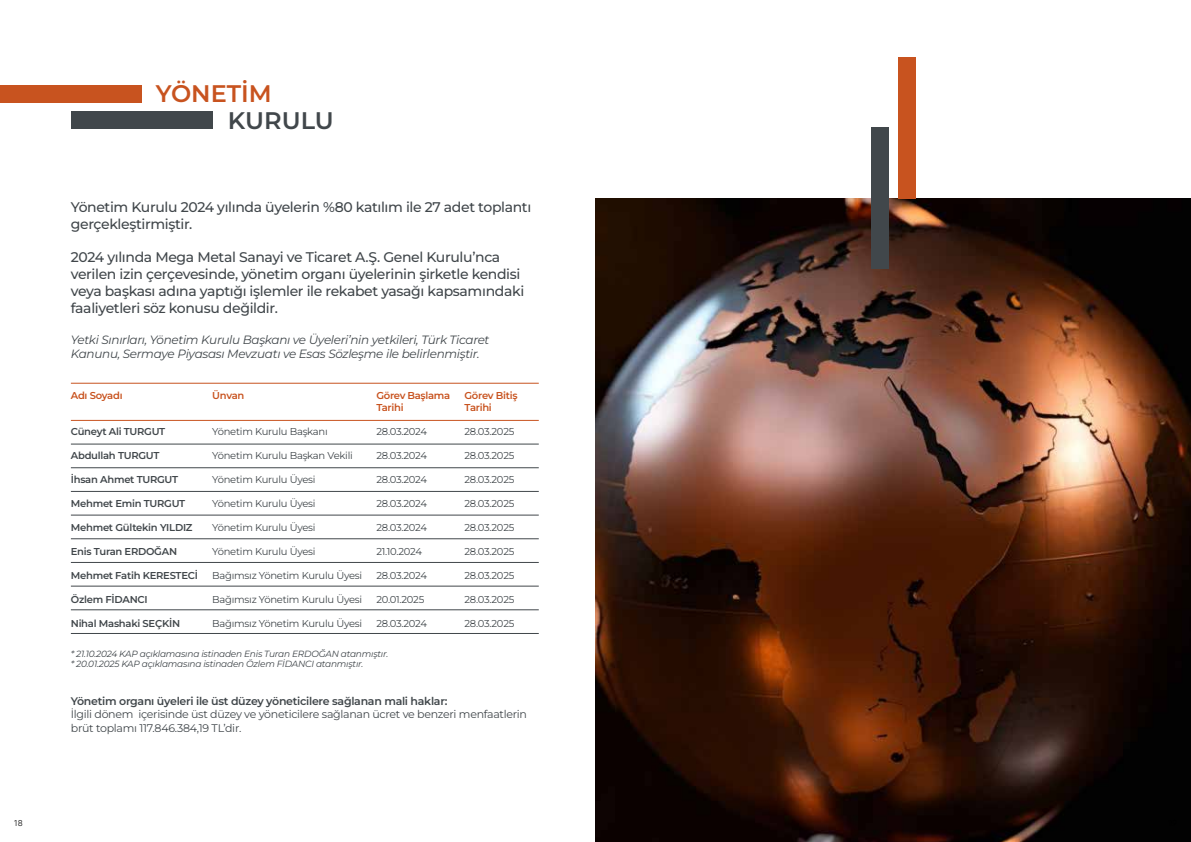
<style>
.page{position:relative;width:1191px;height:842px;background:#fff}
.page>*{position:absolute;margin:0;border:0;box-sizing:border-box;transform-origin:0 0}
.t1{font:600 24px "Montserrat";color:#c8531f}
.t2{font:600 24px "Montserrat";color:#41474b}
.t3{font:500 14px/16.8px "Montserrat";letter-spacing:-.025em;color:#41474b}
.t4{font:italic 12px/14.4px "Montserrat";letter-spacing:-.025em;color:#41474b}
.t5{font:11px/13.2px "Montserrat";letter-spacing:-.025em;color:#41474b}
.t6{font:600 11px "Montserrat";letter-spacing:-.025em;color:#41474b}
.t7{font:10px "Montserrat";letter-spacing:-.025em;color:#41474b}
.t8{font:600 10px "Montserrat";letter-spacing:-.025em;color:#41474b}
.t9{font:600 10px/12px "Montserrat";letter-spacing:-.025em;color:#c8531f}
.t10{font:italic 9px/10.8px "Montserrat";letter-spacing:-.025em;color:#41474b}
.t11{font:300 8px "New Hero";color:#000}
</style>
<div class="page">
<img style="left:595px;top:198px;width:596px;height:644px">
<div style="left:898px;top:57px;width:17px;height:141px;background:#c8531f"></div>
<div style="left:871px;top:127px;width:17px;height:142px;background:#41474b"></div>
<div style="left:0;top:85px;width:142px;height:17px;background:#c8531f"></div>
<div style="left:71px;top:112px;width:142px;height:17px;background:#41474b"></div>
<hr style="left:71px;top:444px;width:468px;height:1px;background:#41474b">
<hr style="left:71px;top:420px;width:468px;height:1px;background:#c8531f">
<hr style="left:71px;top:538px;width:468px;height:1px;background:#41474b">
<hr style="left:71px;top:491px;width:468px;height:1px;background:#41474b">
<hr style="left:71px;top:586px;width:468px;height:1px;background:#41474b">
<hr style="left:71px;top:467px;width:468px;height:1px;background:#41474b">
<hr style="left:71px;top:562px;width:468px;height:1px;background:#41474b">
<hr style="left:71px;top:515px;width:468px;height:1px;background:#41474b">
<hr style="left:71px;top:609px;width:468px;height:1px;background:#41474b">
<hr style="left:71px;top:633px;width:468px;height:1px;background:#41474b">
<hr style="left:71px;top:383px;width:468px;height:1px;background:#c8531f">
<p class="t11" style="left:14px;top:818px;width:10px">18</p>
<h1 class="t1" style="left:156px;top:76px;width:117px">YÖNETİM</h1>
<h1 class="t2" style="left:228px;top:103px;width:107px">KURULU</h1>
<h2 class="t3" style="left:71px;top:198px;width:462px">Yönetim Kurulu 2024 yılında üyelerin %80 katılım ile 27 adet toplantı gerçekleştirmiştir.</h2>
<p class="t3" style="left:71px;top:248px;width:455px">2024 yılında Mega Metal Sanayi ve Ticaret A.Ş. Genel Kurulu’nca verilen izin çerçevesinde, yönetim organı üyelerinin şirketle kendisi veya başkası adına yaptığı işlemler ile rekabet yasağı kapsamındaki faaliyetleri söz konusu değildir.</p>
<p class="t4" style="left:71px;top:332px;width:420px">Yetki Sınırları, Yönetim Kurulu Başkanı ve Üyeleri’nin yetkileri, Türk Ticaret<br>Kanunu, Sermaye Piyasası Mevzuatı ve Esas Sözleşme ile belirlenmiştir.</p>
<p class="t9" style="left:71px;top:389px;width:53px">Adı Soyadı</p>
<p class="t8" style="left:71px;top:424px;width:96px">Cüneyt Ali TURGUT</p>
<p class="t8" style="left:71px;top:448px;width:90px">Abdullah TURGUT</p>
<p class="t8" style="left:71px;top:472px;width:109px">İhsan Ahmet TURGUT</p>
<p class="t8" style="left:71px;top:496px;width:116px">Mehmet Emin TURGUT</p>
<p class="t8" style="left:71px;top:520px;width:123px">Mehmet Gültekin YILDIZ</p>
<p class="t8" style="left:71px;top:544px;width:108px">Enis Turan ERDOĞAN</p>
<p class="t8" style="left:71px;top:568px;width:129px">Mehmet Fatih KERESTECİ</p>
<p class="t8" style="left:71px;top:592px;width:78px">Özlem FİDANCI</p>
<p class="t8" style="left:71px;top:616px;width:111px">Nihal Mashaki SEÇKİN</p>
<p class="t9" style="left:212px;top:389px;width:34px">Ünvan</p>
<p class="t7" style="left:212px;top:425px;width:117px">Yönetim Kurulu Başkanı</p>
<p class="t7" style="left:212px;top:449px;width:142px">Yönetim Kurulu Başkan Vekili</p>
<p class="t7" style="left:212px;top:473px;width:105px">Yönetim Kurulu Üyesi</p>
<p class="t7" style="left:212px;top:497px;width:105px">Yönetim Kurulu Üyesi</p>
<p class="t7" style="left:212px;top:521px;width:105px">Yönetim Kurulu Üyesi</p>
<p class="t7" style="left:212px;top:545px;width:105px">Yönetim Kurulu Üyesi</p>
<p class="t7" style="left:212px;top:569px;width:151px">Bağımsız Yönetim Kurulu Üyesi</p>
<p class="t7" style="left:212px;top:593px;width:151px">Bağımsız Yönetim Kurulu Üyesi</p>
<p class="t7" style="left:212px;top:617px;width:151px">Bağımsız Yönetim Kurulu Üyesi</p>
<p class="t9" style="left:376px;top:389px;width:75px">Görev Başlama<br>Tarihi</p>
<p class="t7" style="left:376px;top:425px;width:52px">28.03.2024</p>
<p class="t7" style="left:376px;top:449px;width:52px">28.03.2024</p>
<p class="t7" style="left:376px;top:473px;width:52px">28.03.2024</p>
<p class="t7" style="left:376px;top:497px;width:52px">28.03.2024</p>
<p class="t7" style="left:376px;top:521px;width:52px">28.03.2024</p>
<p class="t7" style="left:376px;top:545px;width:47px">21.10.2024</p>
<p class="t7" style="left:376px;top:569px;width:52px">28.03.2024</p>
<p class="t7" style="left:376px;top:593px;width:49px">20.01.2025</p>
<p class="t7" style="left:376px;top:617px;width:52px">28.03.2024</p>
<p class="t9" style="left:464px;top:389px;width:55px">Görev Bitiş<br>Tarihi</p>
<p class="t7" style="left:464px;top:425px;width:51px">28.03.2025</p>
<p class="t7" style="left:464px;top:449px;width:51px">28.03.2025</p>
<p class="t7" style="left:464px;top:473px;width:51px">28.03.2025</p>
<p class="t7" style="left:464px;top:497px;width:51px">28.03.2025</p>
<p class="t7" style="left:464px;top:521px;width:51px">28.03.2025</p>
<p class="t7" style="left:464px;top:545px;width:51px">28.03.2025</p>
<p class="t7" style="left:464px;top:569px;width:51px">28.03.2025</p>
<p class="t7" style="left:464px;top:593px;width:51px">28.03.2025</p>
<p class="t7" style="left:464px;top:617px;width:51px">28.03.2025</p>
<p class="t10" style="left:71px;top:648px;width:319px">* 21.10.2024 KAP açıklamasına istinaden Enis Turan ERDOĞAN atanmıştır. * 20.01.2025 KAP açıklamasına istinaden Özlem FİDANCI atanmıştır.</p>
<p class="t6" style="left:71px;top:693px;width:378px">Yönetim organı üyeleri ile üst düzey yöneticilere sağlanan mali haklar:</p>
<p class="t5" style="left:71px;top:707px;width:458px">İlgili dönem içerisinde üst düzey ve yöneticilere sağlanan ücret ve benzeri menfaatlerin brüt toplamı 117.846.384,19 TL’dir.</p>
</div>
